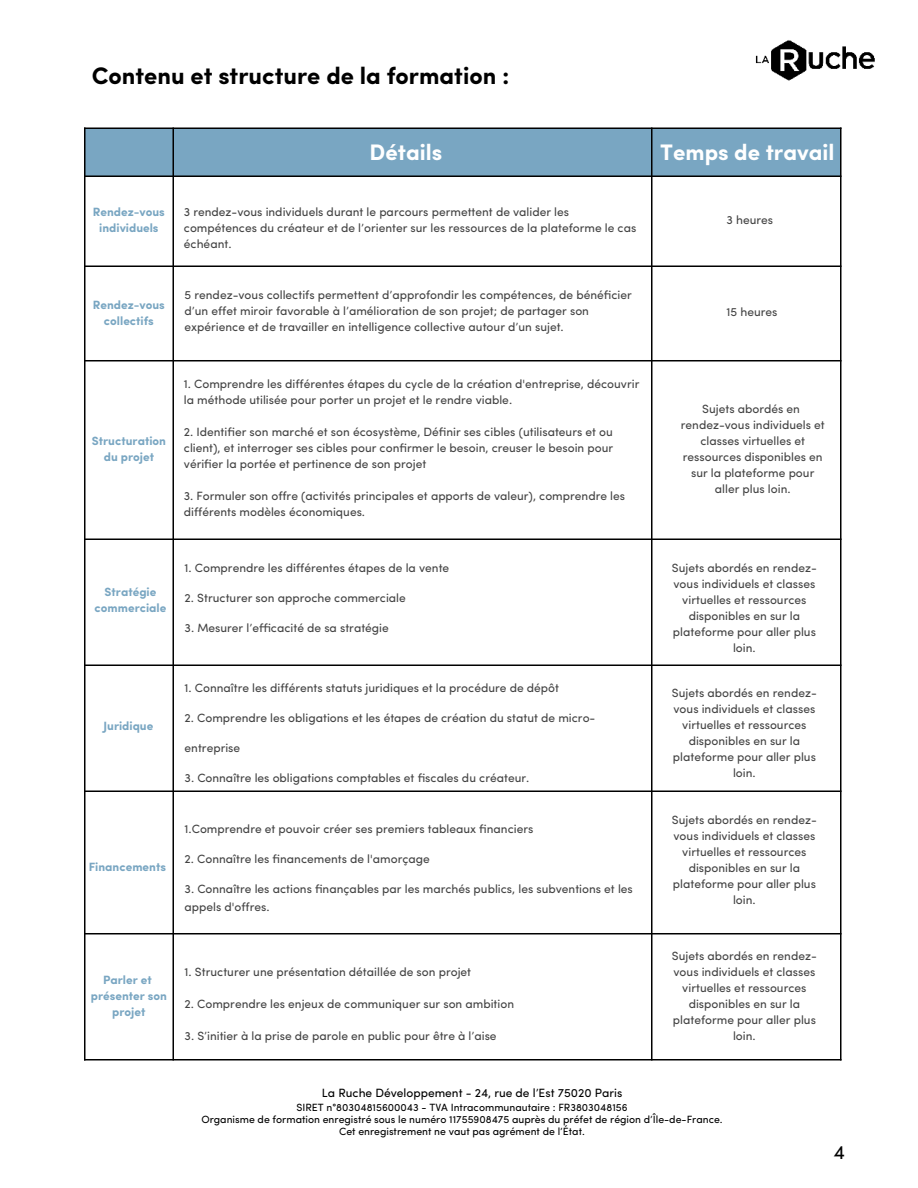
<style>
.page{position:relative;width:918px;height:1188px;background:#fff}
.page>*{position:absolute;margin:0;border:0;box-sizing:border-box;transform-origin:0 0}
.t1{font:700 24px "Sofia Pro";color:#000}
.t2{font:700 22.5px "Sofia Pro";color:#fff}
.t3{font:19.5px "Sofia Pro";color:#000}
.t4{font:12px/16px "Sofia Pro";color:#434343}
.t5{font:700 12px/16px "Sofia Pro";color:#79a6c2;text-align:center}
.t6{font:12px "Sofia Pro";color:#000}
.t7{font:10.5px/12.3px "Sofia Pro";color:#000;text-align:center}
</style>
<div class="page">
<div style="left:85px;top:128px;width:88px;height:47px;background:#79a6c2"></div>
<div style="left:173px;top:128px;width:479px;height:47px;background:#79a6c2"></div>
<div style="left:652px;top:128px;width:189px;height:47px;background:#79a6c2"></div>
<hr style="left:84px;top:127px;width:1px;height:933px;background:#000">
<hr style="left:173px;top:127px;width:1px;height:933px;background:#000">
<hr style="left:651px;top:127px;width:2px;height:933px;background:#000">
<hr style="left:840px;top:127px;width:2px;height:933px;background:#000">
<hr style="left:84px;top:127px;width:758px;height:2px;background:#000">
<hr style="left:84px;top:175px;width:758px;height:2px;background:#000">
<hr style="left:84px;top:265px;width:758px;height:2px;background:#000">
<hr style="left:84px;top:360px;width:758px;height:1px;background:#000">
<hr style="left:84px;top:538px;width:758px;height:2px;background:#000">
<hr style="left:84px;top:664px;width:758px;height:2px;background:#000">
<hr style="left:84px;top:790px;width:758px;height:2px;background:#000">
<hr style="left:84px;top:933px;width:758px;height:1px;background:#000">
<hr style="left:84px;top:1059px;width:758px;height:1px;background:#000">
<img style="left:755px;top:40px;width:120px;height:41px">
<h1 class="t1" style="left:92px;top:57px;width:419px">Contenu et structure de la formation :</h1>
<h2 class="t2" style="left:370px;top:134px;width:74px">Détails</h2>
<p class="t5" style="left:93px;top:203px;width:74px">Rendez-vous individuels</p>
<p class="t5" style="left:93px;top:296px;width:74px">Rendez-vous collectifs</p>
<p class="t5" style="left:92px;top:432px;width:76px">Structuration du projet</p>
<p class="t4" style="left:184px;top:203px;width:454px">3 rendez-vous individuels durant le parcours permettent de valider les compétences du créateur et de l’orienter sur les ressources de la plateforme le cas échéant.</p>
<p class="t4" style="left:185px;top:286px;width:449px">5 rendez-vous collectifs permettent d’approfondir les compétences, de bénéficier d’un effet miroir favorable à l’amélioration de son projet; de partager son expérience et de travailler en intelligence collective autour d’un sujet.</p>
<p class="t4" style="left:184px;top:374px;width:457px">1. Comprendre les différentes étapes du cycle de la création d'entreprise, découvrir la méthode utilisée pour porter un projet et le rendre viable.</p>
<p class="t4" style="left:184px;top:422px;width:431px;text-align:justify">2. Identifier son marché et son écosystème, Définir ses cibles (utilisateurs et ou client), et interroger ses cibles pour confirmer le besoin, creuser le besoin pour vérifier la portée et pertinence de son projet</p>
<p class="t4" style="left:184px;top:486px;width:443px">3. Formuler son offre (activités principales et apports de valeur), comprendre les différents modèles économiques.</p>
<p class="t5" style="left:95px;top:583px;width:73px">Stratégie commerciale</p>
<p class="t4" style="left:185px;top:559px;width:266px">1. Comprendre les différentes étapes de la vente</p>
<p class="t4" style="left:185px;top:589px;width:223px">2. Structurer son approche commerciale</p>
<p class="t4" style="left:185px;top:619px;width:206px">3. Mesurer l’efficacité de sa stratégie</p>
<p class="t5" style="left:103px;top:717px;width:51px">Juridique</p>
<p class="t5" style="left:89px;top:858px;width:79px">Financements</p>
<p class="t4" style="left:185px;top:679px;width:376px">1. Connaître les différents statuts juridiques et la procédure de dépôt</p>
<p class="t4" style="left:185px;top:709px;width:412px">2. Comprendre les obligations et les étapes de création du statut de micro-</p>
<p class="t4" style="left:185px;top:739px;width:57px">entreprise</p>
<p class="t4" style="left:185px;top:769px;width:346px">3. Connaître les obligations comptables et fiscales du créateur.</p>
<p class="t4" style="left:185px;top:820px;width:350px">1.Comprendre et pouvoir créer ses premiers tableaux financiers</p>
<p class="t4" style="left:185px;top:850px;width:247px">2. Connaître les financements de l'amorçage</p>
<p class="t4" style="left:185px;top:879px;width:450px;line-height:18px">3. Connaître les actions finançables par les marchés publics, les subventions et les appels d'offres.</p>
<p class="t5" style="left:91px;top:971px;width:78px">Parler et présenter son projet</p>
<p class="t4" style="left:185px;top:963px;width:288px">1. Structurer une présentation détaillée de son projet</p>
<p class="t4" style="left:185px;top:995px;width:331px">2. Comprendre les enjeux de communiquer sur son ambition</p>
<p class="t4" style="left:185px;top:1027px;width:314px">3. S’initier à la prise de parole en public pour être à l’aise</p>
<p class="t6" style="left:322px;top:1084px;width:302px">La Ruche Développement - 24, rue de l’Est 75020 Paris</p>
<h2 class="t2" style="left:660px;top:134px;width:176px">Temps de travail</h2>
<p class="t4" style="left:727px;top:211px;width:48px">3 heures</p>
<p class="t4" style="left:727px;top:303px;width:52px">15 heures</p>
<p class="t4" style="left:681px;top:400px;width:145px;text-align:center">Sujets abordés en rendez-vous individuels et classes virtuelles et ressources disponibles en sur la plateforme pour aller plus loin.</p>
<p class="t4" style="left:672px;top:559px;width:146px;text-align:center">Sujets abordés en rendez&shy;vous individuels et classes virtuelles et ressources disponibles en sur la plateforme pour aller plus loin.</p>
<p class="t4" style="left:672px;top:684px;width:146px;text-align:center">Sujets abordés en rendez&shy;vous individuels et classes virtuelles et ressources disponibles en sur la plateforme pour aller plus loin.</p>
<p class="t4" style="left:672px;top:811px;width:146px;text-align:center">Sujets abordés en rendez&shy;vous individuels et classes virtuelles et ressources disponibles en sur la plateforme pour aller plus loin.</p>
<p class="t4" style="left:672px;top:947px;width:146px;text-align:center">Sujets abordés en rendez&shy;vous individuels et classes virtuelles et ressources disponibles en sur la plateforme pour aller plus loin.</p>
<p class="t7" style="left:201px;top:1100px;width:523px">SIRET n°80304815600043 - TVA Intracommunautaire : FR3803048156<br>Organisme de formation enregistré sous le numéro 11755908475 auprès du préfet de région d’Île-de-France.<br>Cet enregistrement ne vaut pas agrément de l’État.</p>
<h3 class="t3" style="left:833px;top:1138px;width:13px">4</h3>
</div>
